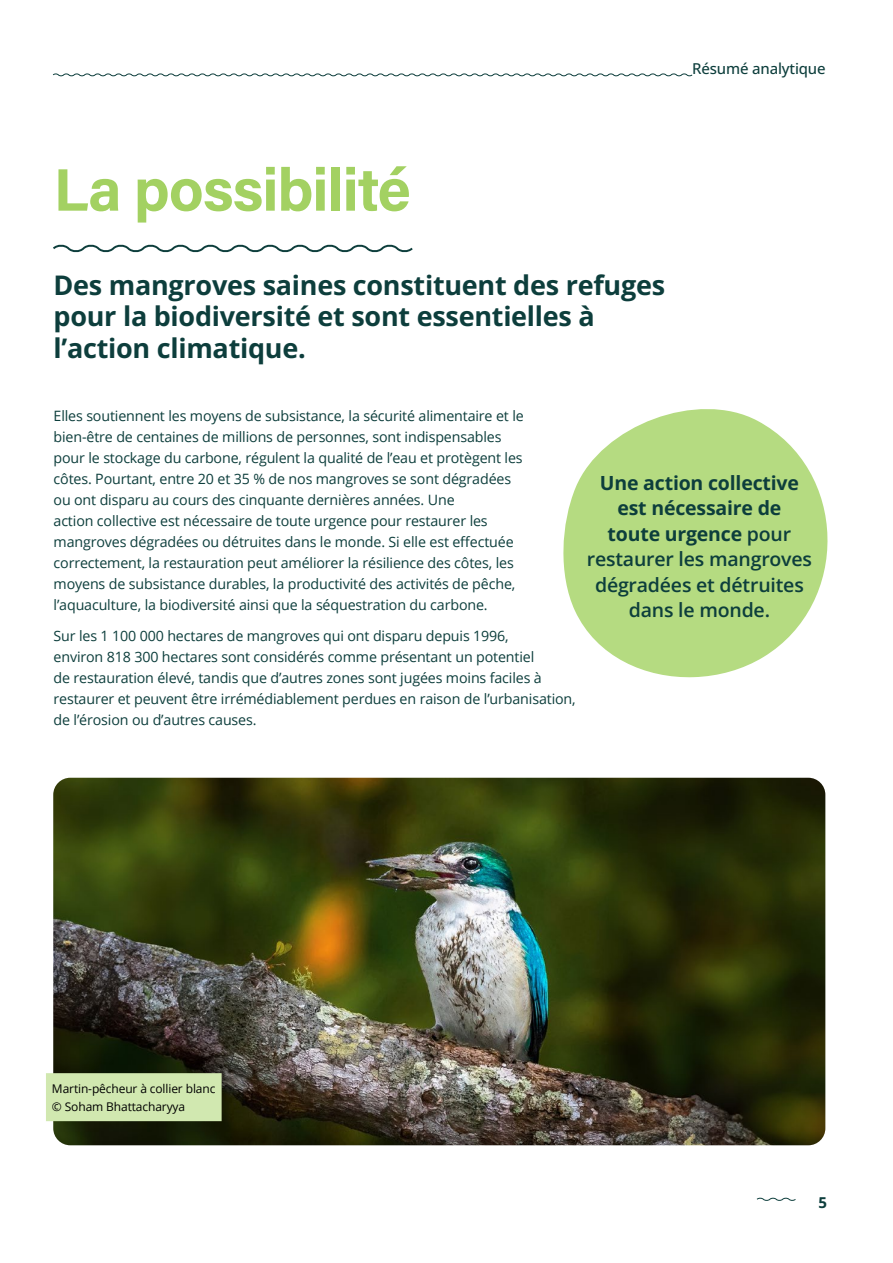
<style>
.page{position:relative;width:893px;height:1263px;background:#fff}
.page>*{position:absolute;margin:0;border:0;box-sizing:border-box;transform-origin:0 0}
.t1{font:700 60px "Acumin Pro";letter-spacing:-.02em;color:#a3d162}
.t2{font:700 27px/31.5px "Open Sans";letter-spacing:-.01em;color:#0d3e3c}
.t3{font:600 19.5px/25.5px "Open Sans";letter-spacing:-.01em;color:#0d3e3c;text-align:center}
.t4{font:500 15px "Open Sans";letter-spacing:-.01em;color:#0d3e3c}
.t5{font:700 15px "Open Sans";color:#0d3e3c}
.t6{font:14.25px/21px "Open Sans";letter-spacing:-.01em;color:#0d3e3c}
.t7{font:12px/18px "Open Sans";letter-spacing:-.01em;color:#000}
.s1{font-weight:700}
</style>
<div class="page">
<svg style="left:53px;top:244px;width:360px;height:9px"></svg>
<svg style="left:563px;top:409px;width:265px;height:269px;fill:#b5db81"></svg>
<img style="left:53px;top:778px;width:772px;height:367px">
<svg style="left:46px;top:1070px;width:179px;height:54px;background:#bace9b"></svg>
<svg style="left:756px;top:1197px;width:40px;height:4px"></svg>
<svg style="left:53px;top:73px;width:640px;height:4px"></svg>
<p class="t4" style="left:692px;top:58px;width:135px">Résumé analytique</p>
<h1 class="t1" style="left:54px;top:147px;width:359px">La possibilité</h1>
<h2 class="t2" style="left:54px;top:268px;width:613px">Des mangroves saines constituent des refuges pour la biodiversité et sont essentielles à l’action climatique.</h2>
<p class="t6" style="left:54px;top:405px;width:472px">Elles soutiennent les moyens de subsistance, la sécurité alimentaire et le bien-être de centaines de millions de personnes, sont indispensables pour le stockage du carbone, régulent la qualité de l’eau et protègent les côtes. Pourtant, entre 20 et 35 % de nos mangroves se sont dégradées ou ont disparu au cours des cinquante dernières années. Une<br>action collective est nécessaire de toute urgence pour restaurer les mangroves dégradées ou détruites dans le monde. Si elle est effectuée correctement, la restauration peut améliorer la résilience des côtes, les moyens de subsistance durables, la productivité des activités de pêche, l’aquaculture, la biodiversité ainsi que la séquestration du carbone.</p>
<p class="t6" style="left:54px;top:625px;width:524px">Sur les 1 100 000 hectares de mangroves qui ont disparu depuis 1996,<br>environ 818 300 hectares sont considérés comme présentant un potentiel<br>de restauration élevé, tandis que d’autres zones sont jugées moins faciles à restaurer et peuvent être irrémédiablement perdues en raison de l’urbanisation, de l’érosion ou d’autres causes.</p>
<h3 class="t3" style="left:587px;top:470px;width:227px"><span class="s1">Une action collective est nécessaire de<br>toute urgence</span> pour restaurer les mangroves dégradées et détruites dans le monde.</h3>
<p class="t7" style="left:52px;top:1079px;width:165px">Martin-pêcheur à collier blanc © Soham Bhattacharyya</p>
<p class="t5" style="left:818px;top:1192px;width:10px">5</p>
</div>
